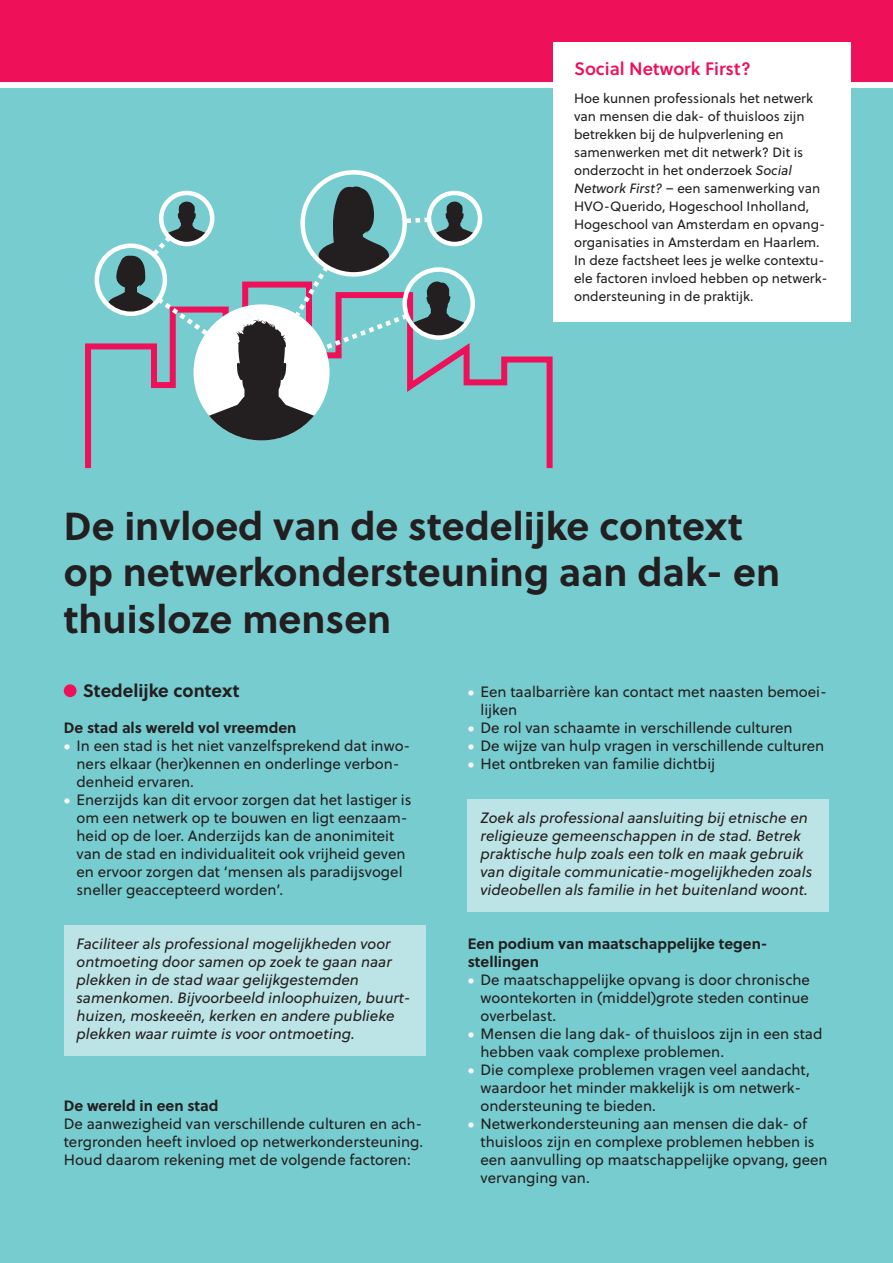
<style>
.page{position:relative;width:893px;height:1263px;background:#fff}
.page>*{position:absolute;margin:0;border:0;box-sizing:border-box;transform-origin:0 0}
.Titel_factsheet{font:700 39px/46.8px "Soleil";color:#231f20}
.t1{font:18px "Soleil Sb";color:#ee1059}
.Subkop{font:700 18px "Soleil";color:#231f20}
.Opsomming_bullets{font:15px/18px "Soleil";color:#231f20}
.Kadertekst_F4{font:italic 15px/18px "Soleil";color:#231f20}
.Bodytekst{font:15px/18px "Soleil";color:#231f20}
.Bodytekst-2{font:700 15px/18px "Soleil";color:#231f20}
.Bodytekst-3{font:13.5px/18px "Soleil";color:#231f20}
.s1{font-style:italic}
.s2{font-size:21px;color:#fff}
.s3{font-weight:700}
</style>
<div class="page">
<div style="left:0;top:0;width:893px;height:85px;background:#ee1059"></div>
<div style="left:0;top:85px;width:893px;height:1178px;background:#77ccd0"></div>
<div style="left:64px;top:925px;width:361px;height:131px;background:#bce3e5"></div>
<div style="left:64px;top:684px;width:13px;height:13px;background:#ee1059;border-radius:50%"></div>
<div style="left:468px;top:799px;width:361px;height:113px;background:#bce3e5"></div>
<svg style="left:85px;top:343px;width:468px;height:125px"></svg>
<svg style="left:94px;top:170px;width:389px;height:138px"></svg>
<svg style="left:108px;top:184px;width:367px;height:256px"></svg>
<div style="left:0;top:82px;width:893px;height:6px;background:#fff"></div>
<div style="left:553px;top:43px;width:297px;height:279px;background:#fff"></div>
<p class="t1" style="left:574px;top:55px;width:178px">Social Network First?</p>
<p class="Bodytekst-3" style="left:574px;top:89px;width:255px">Hoe kunnen professionals het netwerk van mensen die dak- of thuisloos zijn betrekken bij de hulpverlening en samenwerken met dit netwerk? Dit is onderzocht in het onderzoek <span class="s1">Social Network First?</span> – een samenwerking van HVO-Querido, Hogeschool Inholland, Hogeschool van Amsterdam en opvang&shy;organisaties in Amsterdam en Haarlem.<br>In deze factsheet lees je welke contextu&shy;ele factoren invloed hebben op netwerk&shy;ondersteuning in de praktijk.</p>
<p class="Titel_factsheet" style="left:64px;top:500px;width:718px">De invloed van de stedelijke context op netwerkondersteuning aan dak- en thuisloze mensen</p>
<p class="Subkop" style="left:83px;top:677px;width:158px">Stedelijke context</p>
<p class="Bodytekst-2" style="left:64px;top:718px;width:234px">De stad als wereld vol vreemden</p>
<p class="Opsomming_bullets" style="left:77px;top:736px;width:335px;text-indent:-13px"><span class="s2">•</span> In een stad is het niet vanzelfsprekend dat inwo&shy;ners elkaar (her)kennen en onderlinge verbon&shy;denheid ervaren.</p>
<p class="Opsomming_bullets" style="left:77px;top:790px;width:336px;text-indent:-13px"><span class="s2">•</span> Enerzijds kan dit ervoor zorgen dat het lastiger is om een netwerk op te bouwen en ligt eenzaam&shy;heid op de loer. Anderzijds kan de anonimiteit van de stad en individualiteit ook vrijheid geven en ervoor zorgen dat ‘mensen als paradijsvogel sneller geaccepteerd worden’.</p>
<p class="Kadertekst_F4" style="left:77px;top:934px;width:336px">Faciliteer als professional mogelijkheden voor ontmoeting door samen op zoek te gaan naar plekken in de stad waar gelijkgestemden samenkomen. Bijvoorbeeld inloophuizen, buurt&shy;huizen, moskeeën, kerken en andere publieke plekken waar ruimte is voor ontmoeting.</p>
<p class="Bodytekst" style="left:64px;top:1096px;width:361px"><span class="s3">De wereld in een stad<br></span>De aanwezigheid van verschillende culturen en ach&shy;tergronden heeft invloed op netwerkondersteuning.<br>Houd daarom rekening met de volgende factoren:</p>
<p class="Opsomming_bullets" style="left:480px;top:682px;width:348px;text-indent:-13px"><span class="s2">•</span> Een taalbarrière kan contact met naasten bemoei&shy;lijken</p>
<p class="Opsomming_bullets" style="left:468px;top:718px;width:326px"><span class="s2">•</span> De rol van schaamte in verschillende culturen</p>
<p class="Opsomming_bullets" style="left:468px;top:736px;width:358px"><span class="s2">•</span> De wijze van hulp vragen in verschillende culturen</p>
<p class="Opsomming_bullets" style="left:468px;top:754px;width:249px"><span class="s2">•</span> Het ontbreken van familie dichtbij</p>
<p class="Kadertekst_F4" style="left:480px;top:808px;width:333px">Zoek als professional aansluiting bij etnische en religieuze gemeenschappen in de stad. Betrek praktische hulp zoals een tolk en maak gebruik van digitale communicatie-mogelijkheden zoals videobellen als familie in het buitenland woont.</p>
<p class="Bodytekst-2" style="left:468px;top:934px;width:301px">Een podium van maatschappelijke tegen&shy;stellingen</p>
<p class="Opsomming_bullets" style="left:480px;top:970px;width:331px;text-align:justify;text-indent:-13px"><span class="s2">•</span> De maatschappelijke opvang is door chronische woontekorten in (middel)grote steden continue overbelast.</p>
<p class="Opsomming_bullets" style="left:480px;top:1024px;width:344px;text-indent:-13px"><span class="s2">•</span> Mensen die lang dak- of thuisloos zijn in een stad hebben vaak complexe problemen.</p>
<p class="Opsomming_bullets" style="left:480px;top:1060px;width:331px;text-indent:-13px"><span class="s2">•</span> Die complexe problemen vragen veel aandacht, waardoor het minder makkelijk is om netwerk&shy;ondersteuning te bieden.</p>
<p class="Opsomming_bullets" style="left:480px;top:1114px;width:349px;text-indent:-13px"><span class="s2">•</span> Netwerkondersteuning aan mensen die dak- of thuisloos zijn en complexe problemen hebben is een aanvulling op maatschappelijke opvang, geen vervanging van.</p>
</div>
